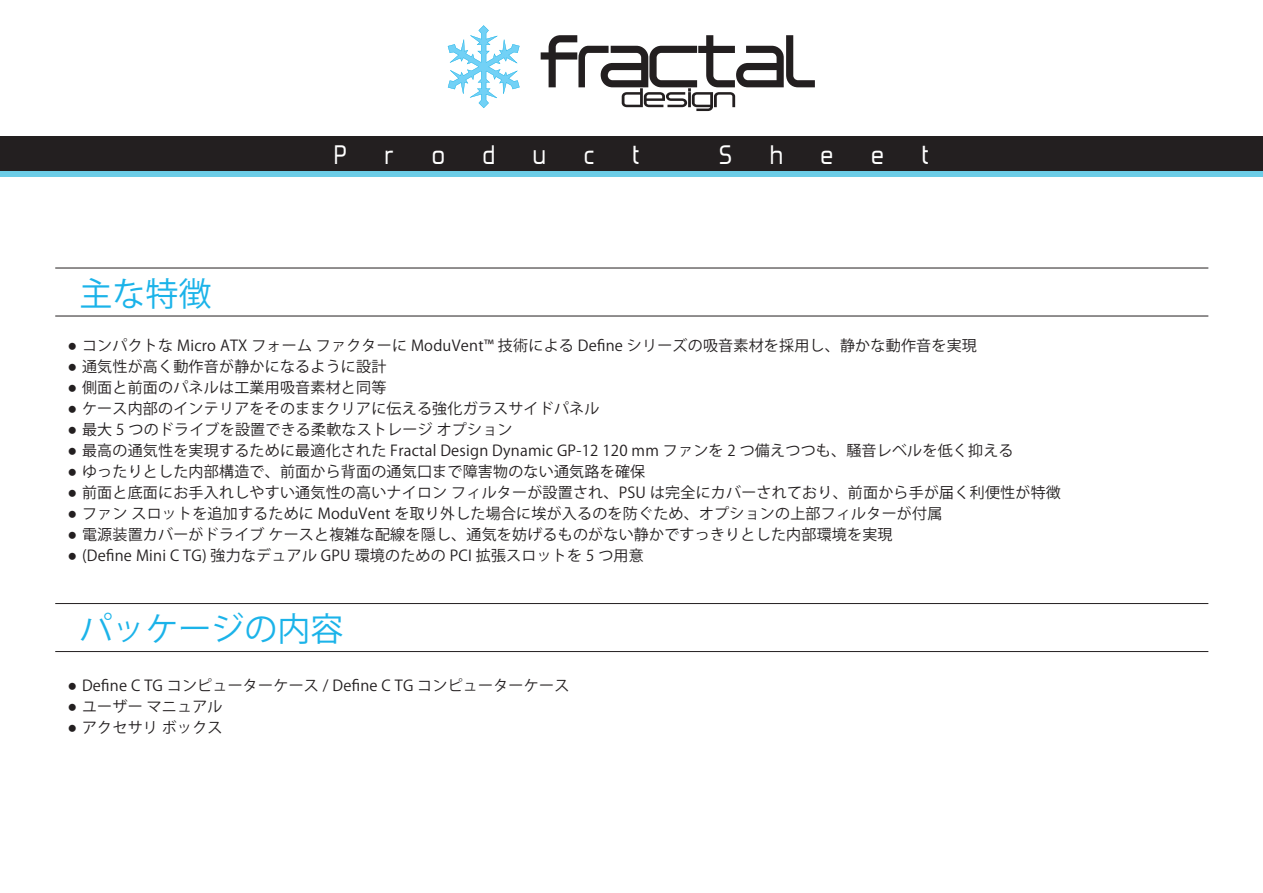
<style>
.page{position:relative;width:1263px;height:893px;background:#fff}
.page>*{position:absolute;margin:0;border:0;box-sizing:border-box;transform-origin:0 0}
.t1{font:33px "Koz Go Pro";color:#1bb3e9}
.t2{font:31.5px "Forgotten Futurist";letter-spacing:1.2em;color:#fff}
.t3{font:15px "Koz Go Pr 6 N";letter-spacing:.015em;color:#231f20}
.s1{font-family:"Microsoft Ya Hei"}
</style>
<div class="page">
<hr style="left:55px;top:268px;width:1153px;height:1px;background:#231f20">
<hr style="left:55px;top:316px;width:1153px;height:1px;background:#231f20">
<hr style="left:55px;top:603px;width:1153px;height:1px;background:#231f20">
<hr style="left:55px;top:651px;width:1153px;height:1px;background:#231f20">
<div style="left:0;top:164px;width:1263px;height:13px;background:#6ccde7"></div>
<div style="left:0;top:137px;width:1263px;height:34px;background:#231f20"></div>
<svg style="left:541px;top:35px;width:274px;height:76px"></svg>
<svg style="left:448px;top:25px;width:72px;height:83px"></svg>
<h1 class="t1" style="left:79px;top:273px;width:133px">主な特徴</h1>
<h2 class="t2" style="left:334px;top:141px;width:307px">Product</h2>
<h2 class="t2" style="left:719px;top:141px;width:211px">Sheet</h2>
<p class="t3" style="left:67px;top:337px;width:911px"><span class="s1">●</span> コンパクトな Micro ATX フォーム ファクターに ModuVent™ 技術による Define シリーズの吸音素材を採用し、静かな動作音を実現</p>
<p class="t3" style="left:67px;top:358px;width:320px"><span class="s1">●</span> 通気性が高く動作音が静かになるように設計</p>
<p class="t3" style="left:67px;top:379px;width:320px"><span class="s1">●</span> 側面と前面のパネルは工業用吸音素材と同等</p>
<p class="t3" style="left:67px;top:400px;width:534px"><span class="s1">●</span> ケース内部のインテリアをそのままクリアに伝える強化ガラスサイドパネル</p>
<p class="t3" style="left:67px;top:421px;width:447px"><span class="s1">●</span> 最大 5 つのドライブを設置できる柔軟なストレージ オプション</p>
<p class="t3" style="left:67px;top:442px;width:948px"><span class="s1">●</span> 最高の通気性を実現するために最適化された Fractal Design Dynamic GP-12 120 mm ファンを 2 つ備えつつも、騒音レベルを低く抑える</p>
<p class="t3" style="left:67px;top:463px;width:579px"><span class="s1">●</span> ゆったりとした内部構造で、前面から背面の通気口まで障害物のない通気路を確保</p>
<p class="t3" style="left:67px;top:484px;width:995px"><span class="s1">●</span> 前面と底面にお手入れしやすい通気性の高いナイロン フィルターが設置され、PSU は完全にカバーされており、前面から手が届く利便性が特徴</p>
<p class="t3" style="left:67px;top:505px;width:876px"><span class="s1">●</span> ファン スロットを追加するために ModuVent を取り外した場合に埃が入るのを防ぐため、オプションの上部フィルターが付属</p>
<p class="t3" style="left:67px;top:526px;width:827px"><span class="s1">●</span> 電源装置カバーがドライブ ケースと複雑な配線を隠し、通気を妨げるものがない静かですっきりとした内部環境を実現</p>
<p class="t3" style="left:67px;top:547px;width:578px"><span class="s1">●</span> (Define Mini C TG) 強力なデュアル GPU 環境のための PCI 拡張スロットを 5 つ用意</p>
<h1 class="t1" style="left:79px;top:607px;width:265px">パッケージの内容</h1>
<p class="t3" style="left:67px;top:677px;width:503px"><span class="s1">●</span> Define C TG コンピューターケース / Define C TG コンピューターケース</p>
<p class="t3" style="left:67px;top:698px;width:157px"><span class="s1">●</span> ユーザー マニュアル</p>
<p class="t3" style="left:67px;top:719px;width:157px"><span class="s1">●</span> アクセサリ ボックス</p>
</div>
